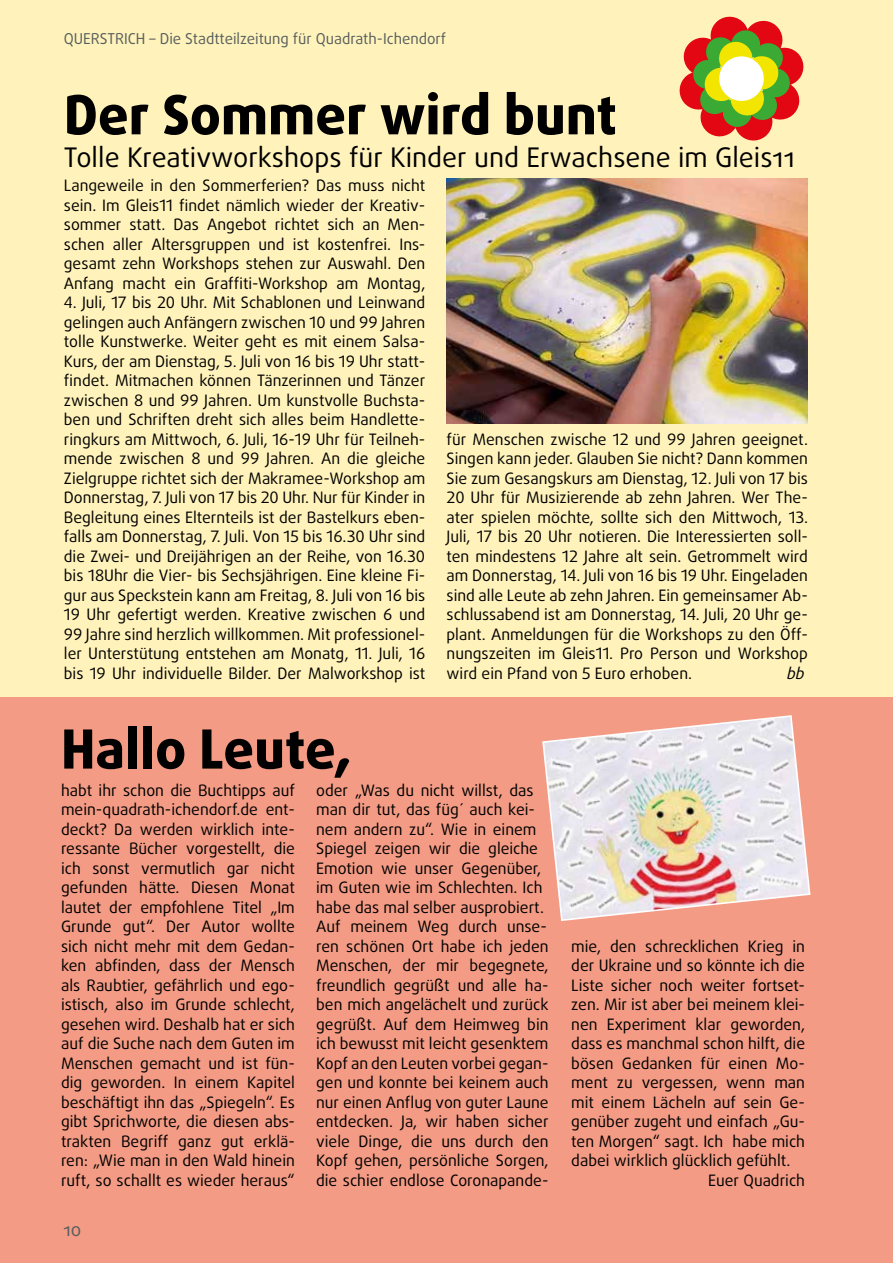
<style>
.page{position:relative;width:893px;height:1263px;background:#fff}
.page>*{position:absolute;margin:0;border:0;box-sizing:border-box;transform-origin:0 0}
.t1{font:800 54px "Daxline Pro";color:#000}
.t2{font:27px "Daxline Pro";color:#000}
.t3{font:18px "Daxline Pro";color:#585e5e}
.t4{font:15.75px/19.5px "Daxline Pro";color:#000;text-align:justify}
.t5{font:italic 15.75px "Daxline Pro";color:#000}
.t6{font:15px "Daxline Pro";color:#585e5e}
</style>
<div class="page">
<div style="left:0;top:0;width:893px;height:697px;background:#fff3bb"></div>
<div style="left:0;top:697px;width:893px;height:566px;background:#f39b84"></div>
<img style="left:447px;top:178px;width:361px;height:245px">
<svg style="left:542px;top:715px;width:269px;height:206px"></svg>
<svg style="left:679px;top:16px;width:125px;height:125px"></svg>
<p class="t6" style="left:64px;top:28px;width:384px">QUERSTRICH – Die Stadtteilzeitung für Quadrath-Ichendorf</p>
<h1 class="t1" style="left:64px;top:79px;width:554px">Der Sommer wird bunt</h1>
<h2 class="t2" style="left:64px;top:140px;width:732px">Tolle Kreativworkshops für Kinder und Erwachsene im Gleis11</h2>
<p class="t4" style="left:64px;top:176px;width:363px">Langeweile in den Sommerferien? Das muss nicht sein. Im Gleis11 findet nämlich wieder der Kreativ&shy;sommer statt. Das Angebot richtet sich an Men&shy;schen aller Altersgruppen und ist kostenfrei. Ins&shy;gesamt zehn Workshops stehen zur Auswahl. Den Anfang macht ein Graffiti-Workshop am Montag,</p>
<p class="t4" style="left:64px;top:293px;width:363px">4. Juli, 17 bis 20 Uhr. Mit Schablonen und Leinwand gelingen auch Anfängern zwischen 10 und 99 Jahren tolle Kunstwerke. Weiter geht es mit einem Salsa-Kurs, der am Dienstag, 5. Juli von 16 bis 19 Uhr statt&shy;findet. Mitmachen können Tänzerinnen und Tänzer zwischen 8 und 99 Jahren. Um kunstvolle Buchsta&shy;ben und Schriften dreht sich alles beim Handlette&shy;ringkurs am Mittwoch, 6. Juli, 16-19 Uhr für Teilneh&shy;mende zwischen 8 und 99 Jahren. An die gleiche Zielgruppe richtet sich der Makramee-Workshop am Donnerstag, 7. Juli von 17 bis 20 Uhr. Nur für Kinder in Begleitung eines Elternteils ist der Bastelkurs eben&shy;falls am Donnerstag, 7. Juli. Von 15 bis 16.30 Uhr sind die Zwei- und Dreijährigen an der Reihe, von 16.30 bis 18Uhr die Vier- bis Sechsjährigen. Eine kleine Fi&shy;gur aus Speckstein kann am Freitag, 8. Juli von 16 bis 19 Uhr gefertigt werden. Kreative zwischen 6 und 99 Jahre sind herzlich willkommen. Mit professionel&shy;ler Unterstütung entstehen am Monatg, 11. Juli, 16 bis 19 Uhr individuelle Bilder. Der Malworkshop ist</p>
<p class="t4" style="left:447px;top:429px;width:363px">für Menschen zwische 12 und 99 Jahren geeignet.<br>Singen kann jeder. Glauben Sie nicht? Dann kommen Sie zum Gesangskurs am Dienstag, 12. Juli von 17 bis 20 Uhr für Musizierende ab zehn Jahren. Wer The&shy;ater spielen möchte, sollte sich den Mittwoch, 13.<br>Juli, 17 bis 20 Uhr notieren. Die Interessierten soll&shy;ten mindestens 12 Jahre alt sein. Getrommelt wird am Donnerstag, 14. Juli von 16 bis 19 Uhr. Eingeladen sind alle Leute ab zehn Jahren. Ein gemeinsamer Ab&shy;schlussabend ist am Donnerstag, 14. Juli, 20 Uhr ge&shy;plant. Anmeldungen für die Workshops zu den Öff&shy;nungszeiten im Gleis11. Pro Person und Workshop wird ein Pfand von 5 Euro erhoben.</p>
<p class="t5" style="left:786px;top:662px;width:24px">bb</p>
<h1 class="t1" style="left:61px;top:713px;width:291px">Hallo Leute,</h1>
<p class="t4" style="left:61px;top:780px;width:235px">habt ihr schon die Buchtipps auf mein-quadrath-ichendorf.de ent&shy;deckt? Da werden wirklich inte&shy;ressante Bücher vorgestellt, die ich sonst vermutlich gar nicht gefunden hätte. Diesen Monat lautet der empfohlene Titel „Im Grunde gut“. Der Autor wollte sich nicht mehr mit dem Gedan&shy;ken abfinden, dass der Mensch als Raubtier, gefährlich und ego&shy;istisch, also im Grunde schlecht, gesehen wird. Deshalb hat er sich auf die Suche nach dem Guten im Menschen gemacht und ist fün&shy;dig geworden. In einem Kapitel beschäftigt ihn das „Spiegeln“. Es gibt Sprichworte, die diesen abs&shy;trakten Begriff ganz gut erklä&shy;ren: „Wie man in den Wald hinein ruft, so schallt es wieder heraus“</p>
<p class="t4" style="left:316px;top:780px;width:234px;text-align:left">oder „Was du nicht willst, das man dir tut, das füg´ auch kei&shy;nem andern zu“. Wie in einem<br>Spiegel zeigen wir die gleiche<br>Emotion wie unser Gegenüber, im Guten wie im Schlechten. Ich habe das mal selber ausprobiert.<br>Auf meinem Weg durch unse&shy;ren schönen Ort habe ich jeden<br>Menschen, der mir begegnete, freundlich gegrüßt und alle ha&shy;ben mich angelächelt und zurück gegrüßt. Auf dem Heimweg bin ich bewusst mit leicht gesenktem<br>Kopf an den Leuten vorbei gegan&shy;gen und konnte bei keinem auch nur einen Anflug von guter Laune entdecken. Ja, wir haben sicher viele Dinge, die uns durch den<br>Kopf gehen, persönliche Sorgen, die schier endlose Coronapande-</p>
<p class="t3" style="left:63px;top:1218px;width:19px">10</p>
<p class="t4" style="left:571px;top:936px;width:235px">mie, den schrecklichen Krieg in</p>
<p class="t4" style="left:571px;top:956px;width:235px">der Ukraine und so könnte ich die</p>
<p class="t4" style="left:571px;top:975px;width:235px">Liste sicher noch weiter fortset-</p>
<p class="t4" style="left:571px;top:995px;width:235px">zen. Mir ist aber bei meinem klei-</p>
<p class="t4" style="left:571px;top:1014px;width:235px">nen Experiment klar geworden,</p>
<p class="t4" style="left:571px;top:1034px;width:235px">dass es manchmal schon hilft, die</p>
<p class="t4" style="left:571px;top:1053px;width:235px">bösen Gedanken für einen Mo-</p>
<p class="t4" style="left:571px;top:1073px;width:235px">ment zu vergessen, wenn man</p>
<p class="t4" style="left:571px;top:1092px;width:235px">mit einem Lächeln auf sein Ge-</p>
<p class="t4" style="left:571px;top:1112px;width:235px">genüber zugeht und einfach „Gu-</p>
<p class="t4" style="left:571px;top:1131px;width:235px">ten Morgen“ sagt. Ich habe mich</p>
<p class="t4" style="left:571px;top:1151px;width:221px">dabei wirklich glücklich gefühlt.</p>
<p class="t4" style="left:708px;top:1170px;width:98px">Euer Quadrich</p>
</div>
